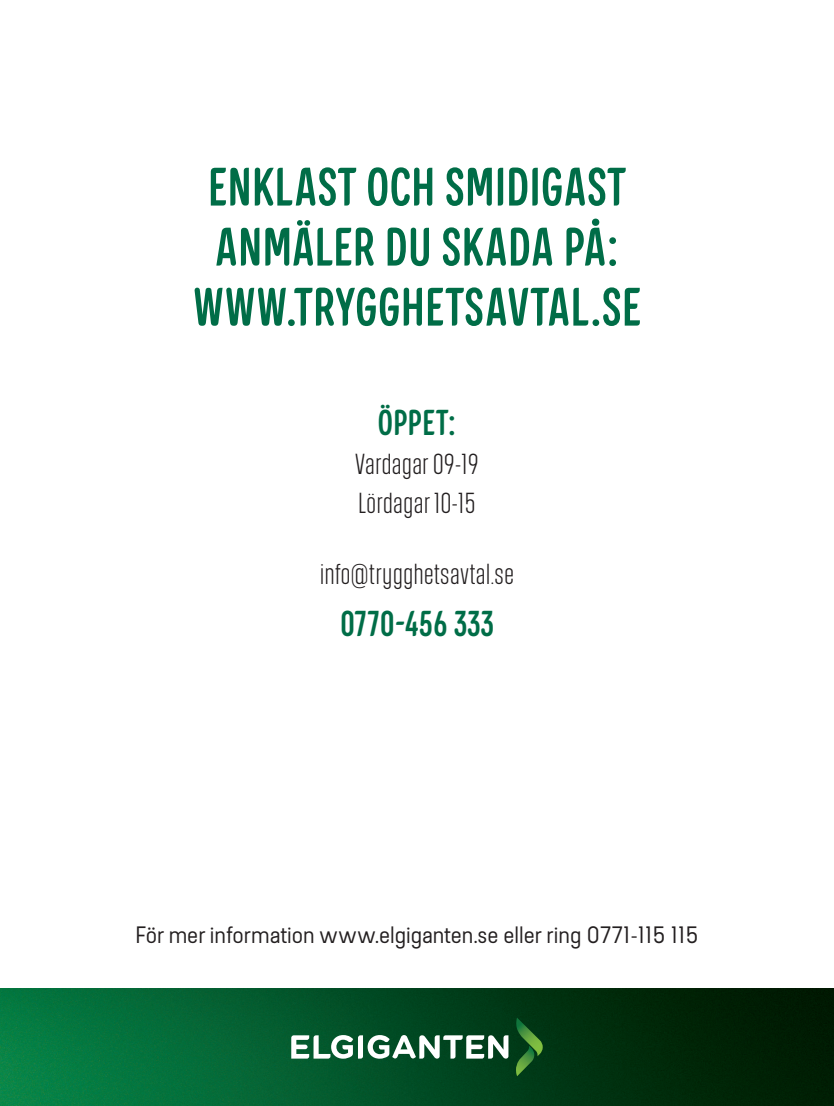
<style>
.page{position:relative;width:834px;height:1106px;background:#fff}
.page>*{position:absolute;margin:0;border:0;box-sizing:border-box;transform-origin:0 0}
.Body_text{font:54px/60px "Elkjop Headline";letter-spacing:.01em;color:#006d47;text-align:center}
.Body_text-2{font:36px "Elkjop Headline";letter-spacing:.015em;color:#006d47}
.Body_text-3{font:300 27px/39px "Elkjop Condensed";letter-spacing:.025em;color:#231f20}
.t1{font:23.7px "Elkjop Bodytext";color:#231f20}
</style>
<div class="page">
<img style="left:0;top:988px;width:833px;height:118px">
<svg style="left:291px;top:1035px;width:217px;height:23px"></svg>
<svg style="left:515px;top:1017px;width:27px;height:59px"></svg>
<p class="Body_text" style="left:208px;top:157px;width:419px">ENKLAST OCH SMIDIGAST</p>
<p class="Body_text" style="left:193px;top:217px;width:449px">ANMÄLER DU SKADA PÅ:<br>WWW.TRYGGHETSAVTAL.SE</p>
<p class="Body_text-2" style="left:377px;top:403px;width:80px">ÖPPET:</p>
<p class="Body_text-3" style="left:355px;top:444px;width:125px">Vardagar 09-19<br>Lördagar 10-15</p>
<p class="Body_text-3" style="left:320px;top:555px;width:195px">info@trygghetsavtal.se</p>
<p class="Body_text-2" style="left:340px;top:604px;width:154px">0770-456 333</p>
<p class="t1" style="left:135px;top:922px;width:564px">För mer information www.elgiganten.se eller ring 0771-115 115</p>
</div>
